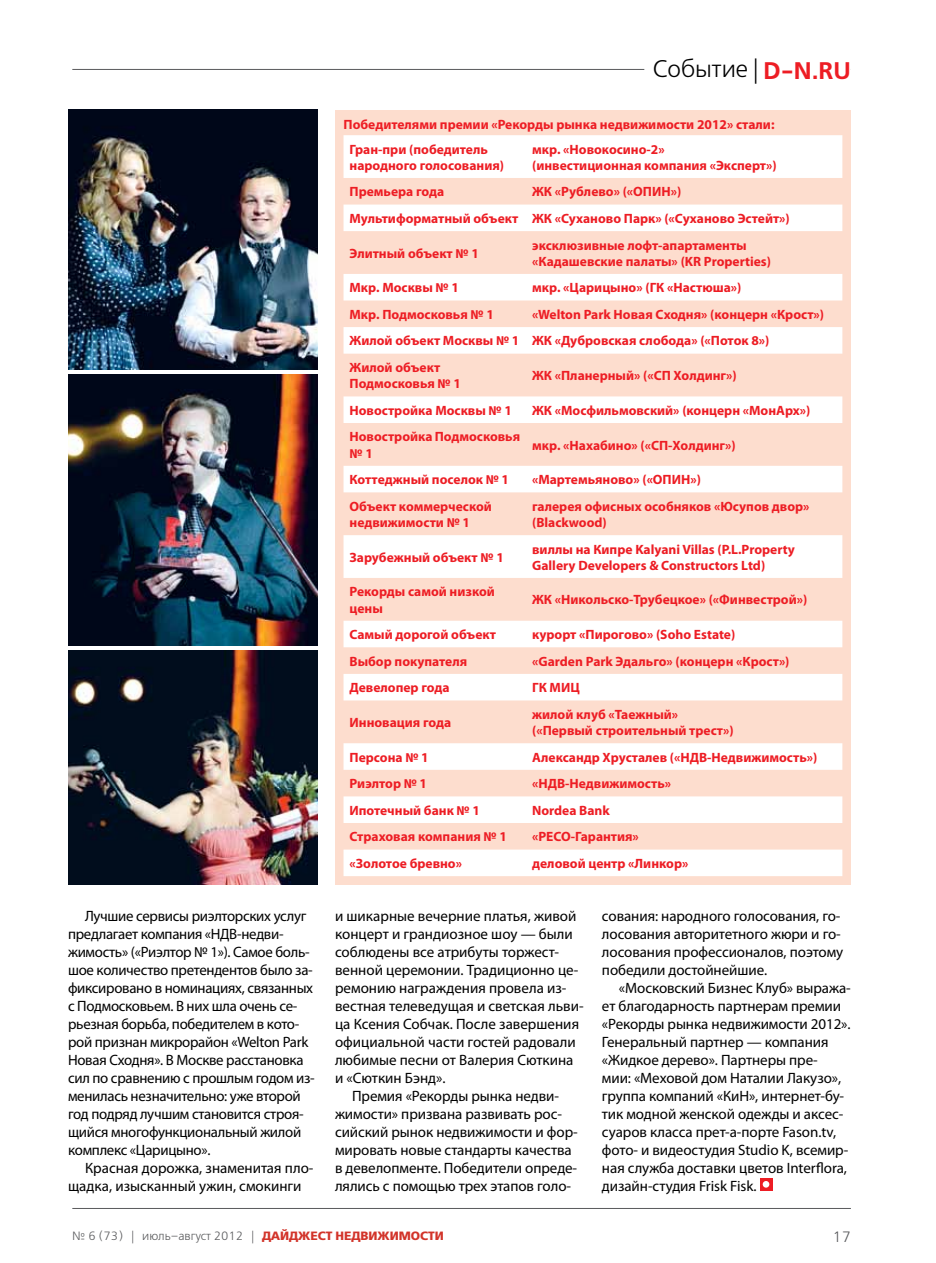
<style>
.page{position:relative;width:936px;height:1263px;background:#fff}
.page>*{position:absolute;margin:0;border:0;box-sizing:border-box;transform-origin:0 0}
.t1{font:24px "Free Set Light C";color:#000}
.t2{font:15px/18px "Myriad Pro";letter-spacing:-.005em;color:#000}
.t3{font:15px "Free Set Light C";color:#58595b}
.t4{font:700 13.5px/16.2px "Myriad Pro";color:#ed1d24}
.t5{font:12px "Free Set Light C";color:#58595b}
.s1{font-family:"Free Set Demi C";color:#ed1d24}
.s2{font-family:"Free Set Bold C";color:#d2342a}
</style>
<div class="page">
<hr style="left:72px;top:69px;width:778px;height:1px;background:#58595b">
<hr style="left:72px;top:1208px;width:778px;height:1px;background:#58595b">
<hr style="left:644px;top:67px;width:206px;height:4px;background:#fff">
<img style="left:68px;top:109px;width:249px;height:261px">
<img style="left:68px;top:650px;width:249px;height:235px">
<img style="left:68px;top:374px;width:249px;height:272px">
<div style="left:759px;top:1178px;width:13px;height:13px;background:#ed1d24"></div>
<div style="left:762px;top:1181px;width:7px;height:7px;background:#fff;border-radius:50%"></div>
<div style="left:335px;top:111px;width:515px;height:774px;background:#fdddce"></div>
<svg style="left:343px;top:135px;width:499px;height:741px"></svg>
<h1 class="t1" style="left:652px;top:56px;width:199px">Событие | <span class="s1">D-N.RU</span></h1>
<p class="t4" style="left:349px;top:112px;width:426px;line-height:24.3px;text-indent:-6px">Победителями премии «Рекорды рынка недвижимости 2012» стали:<br>Гран-при (победитель</p>
<p class="t4" style="left:349px;top:157px;width:156px">народного голосования)</p>
<p class="t4" style="left:532px;top:140px;width:246px">мкр. «Новокосино-2» (инвестиционная компания «Эксперт»)</p>
<p class="t4" style="left:349px;top:178px;width:441px;line-height:26.5px;text-indent:183px">ЖК «Рублево» («ОПИН»)<br>Мультиформатный объект ЖК «Суханово Парк» («Суханово Эстейт»)</p>
<p class="t4" style="left:349px;top:244px;width:131px">Элитный объект № 1</p>
<p class="t4" style="left:532px;top:236px;width:240px">эксклюзивные лофт-апартаменты «Кадашевские палаты» (KR Properties)</p>
<p class="t4" style="left:349px;top:279px;width:111px">Мкр. Москвы № 1</p>
<p class="t4" style="left:532px;top:279px;width:211px">мкр. «Царицыно» (ГК «Настюша»)</p>
<p class="t4" style="left:349px;top:306px;width:146px">Мкр. Подмосковья № 1</p>
<p class="t4" style="left:349px;top:183px;width:96px">Премьера года</p>
<p class="t4" style="left:349px;top:301px;width:476px;line-height:26.5px;text-indent:183px">«Welton Park Новая Сходня» (концерн «Крост»)<br>Жилой объект Москвы № 1 ЖК «Дубровская слобода» («Поток 8»)<br>Жилой объект</p>
<p class="t4" style="left:349px;top:375px;width:113px">Подмосковья № 1</p>
<p class="t4" style="left:532px;top:367px;width:206px">ЖК «Планерный» («СП Холдинг»)</p>
<p class="t2" style="left:68px;top:906px;width:248px;text-indent:17px">Лучшие сервисы риэлторских услуг предлагает компания «НДВ‑недви&shy;жимость» («Риэлтор № 1»). Самое боль&shy;шое количество претендентов было за&shy;фиксировано в номинациях, связанных с Подмосковьем. В них шла очень се&shy;рьезная борьба, победителем в кото&shy;рой признан микрорайон «Welton Park Новая Сходня». В Москве расстановка сил по сравнению с прошлым годом из&shy;менилась незначительно: уже второй год подряд лучшим становится строя&shy;щийся многофункциональный жилой комплекс «Царицыно».</p>
<p class="t2" style="left:68px;top:1158px;width:247px;text-indent:17px">Красная дорожка, знаменитая пло&shy;щадка, изысканный ужин, смокинги</p>
<p class="t4" style="left:349px;top:402px;width:164px">Новостройка Москвы № 1</p>
<p class="t4" style="left:532px;top:402px;width:280px">ЖК «Мосфильмовский» (концерн «МонАрх»)</p>
<p class="t4" style="left:349px;top:428px;width:172px">Новостройка Подмосковья № 1</p>
<p class="t4" style="left:532px;top:436px;width:205px">мкр. «Нахабино» («СП-Холдинг»)</p>
<p class="t4" style="left:349px;top:471px;width:161px">Коттеджный поселок № 1</p>
<p class="t4" style="left:532px;top:471px;width:170px">«Мартемьяново» («ОПИН»)</p>
<p class="t4" style="left:349px;top:498px;width:144px">Объект коммерческой недвижимости № 1</p>
<p class="t4" style="left:532px;top:498px;width:279px">галерея офисных особняков «Юсупов двор» (Blackwood)</p>
<p class="t4" style="left:349px;top:549px;width:156px">Зарубежный объект № 1</p>
<p class="t4" style="left:532px;top:540px;width:264px">виллы на Кипре Kalyani Villas (P.L.Property<br>Gallery Developers &amp; Constructors Ltd)</p>
<p class="t4" style="left:349px;top:583px;width:147px">Рекорды самой низкой цены</p>
<p class="t4" style="left:532px;top:591px;width:276px">ЖК «Никольско-Трубецкое» («Финвестрой»)</p>
<p class="t4" style="left:349px;top:626px;width:148px">Самый дорогой объект</p>
<p class="t4" style="left:532px;top:626px;width:205px">курорт «Пирогово» (Soho Estate)</p>
<p class="t4" style="left:349px;top:653px;width:119px">Выбор покупателя</p>
<p class="t4" style="left:532px;top:653px;width:259px">«Garden Park Эдальго» (концерн «Крост»)</p>
<p class="t4" style="left:349px;top:679px;width:102px">Девелопер года</p>
<p class="t4" style="left:532px;top:679px;width:49px">ГК МИЦ</p>
<p class="t4" style="left:349px;top:714px;width:103px">Инновация года</p>
<p class="t4" style="left:532px;top:706px;width:203px">жилой клуб «Таежный» («Первый строительный трест»)</p>
<p class="t4" style="left:349px;top:749px;width:81px">Персона № 1</p>
<p class="t4" style="left:532px;top:749px;width:287px">Александр Хрусталев («НДВ-Недвижимость»)</p>
<p class="t4" style="left:349px;top:775px;width:79px">Риэлтор № 1</p>
<p class="t4" style="left:532px;top:775px;width:140px">«НДВ-Недвижимость»</p>
<p class="t4" style="left:349px;top:802px;width:132px">Ипотечный банк № 1</p>
<p class="t4" style="left:532px;top:802px;width:79px">Nordea Bank</p>
<p class="t4" style="left:349px;top:828px;width:159px">Страховая компания № 1</p>
<p class="t4" style="left:532px;top:828px;width:108px">«РЕСО-Гарантия»</p>
<p class="t4" style="left:349px;top:855px;width:114px">«Золотое бревно»</p>
<p class="t4" style="left:532px;top:855px;width:158px">деловой центр «Линкор»</p>
<p class="t2" style="left:335px;top:906px;width:243px">и шикарные вечерние платья, живой</p>
<p class="t2" style="left:335px;top:924px;width:239px">концерт и грандиозное шоу — были</p>
<p class="t2" style="left:335px;top:942px;width:226px">соблюдены все атрибуты торжест-</p>
<p class="t2" style="left:335px;top:960px;width:245px">венной церемонии. Традиционно це-</p>
<p class="t2" style="left:335px;top:978px;width:233px">ремонию награждения провела из-</p>
<p class="t2" style="left:335px;top:996px;width:250px">вестная телеведущая и светская льви-</p>
<p class="t2" style="left:335px;top:1014px;width:245px">ца Ксения Собчак. После завершения</p>
<p class="t2" style="left:335px;top:1032px;width:242px">официальной части гостей радовали</p>
<p class="t2" style="left:335px;top:1050px;width:240px">любимые песни от Валерия Сюткина</p>
<p class="t2" style="left:335px;top:1068px;width:112px">и «Сюткин Бэнд».</p>
<p class="t2" style="left:352px;top:1086px;width:208px">Премия «Рекорды рынка недви-</p>
<p class="t2" style="left:335px;top:1104px;width:228px">жимости» призвана развивать рос-</p>
<p class="t2" style="left:335px;top:1122px;width:244px">сийский рынок недвижимости и фор-</p>
<p class="t2" style="left:335px;top:1140px;width:238px">мировать новые стандарты качества</p>
<p class="t2" style="left:335px;top:1158px;width:244px">в девелопменте. Победители опреде-</p>
<p class="t2" style="left:335px;top:1176px;width:237px">лялись с помощью трех этапов голо-</p>
<p class="t2" style="left:602px;top:906px;width:243px">сования: народного голосования, го&shy;лосования авторитетного жюри и го&shy;лосования профессионалов, поэтому победили достойнейшие.</p>
<p class="t2" style="left:602px;top:978px;width:250px;text-indent:17px">«Московский Бизнес Клуб» выража&shy;ет благодарность партнерам премии «Рекорды рынка недвижимости 2012».<br>Генеральный партнер — компания «Жидкое дерево». Партнеры пре-<br>мии: «Меховой дом Наталии Лакузо», группа компаний «КиН», интернет-бу&shy;тик модной женской одежды и аксес&shy;суаров класса прет-а-порте Fason.tv, фото- и видеостудия Studio K, всемир&shy;ная служба доставки цветов Interflora, дизайн-студия Frisk Fisk.</p>
<p class="t5" style="left:72px;top:1230px;width:373px">№ 6 (73) | июль–август 2012 | <span class="s2">ДАЙДЖЕСТ НЕДВИЖИМОСТИ</span></p>
<p class="t3" style="left:832px;top:1229px;width:20px">17</p>
</div>
